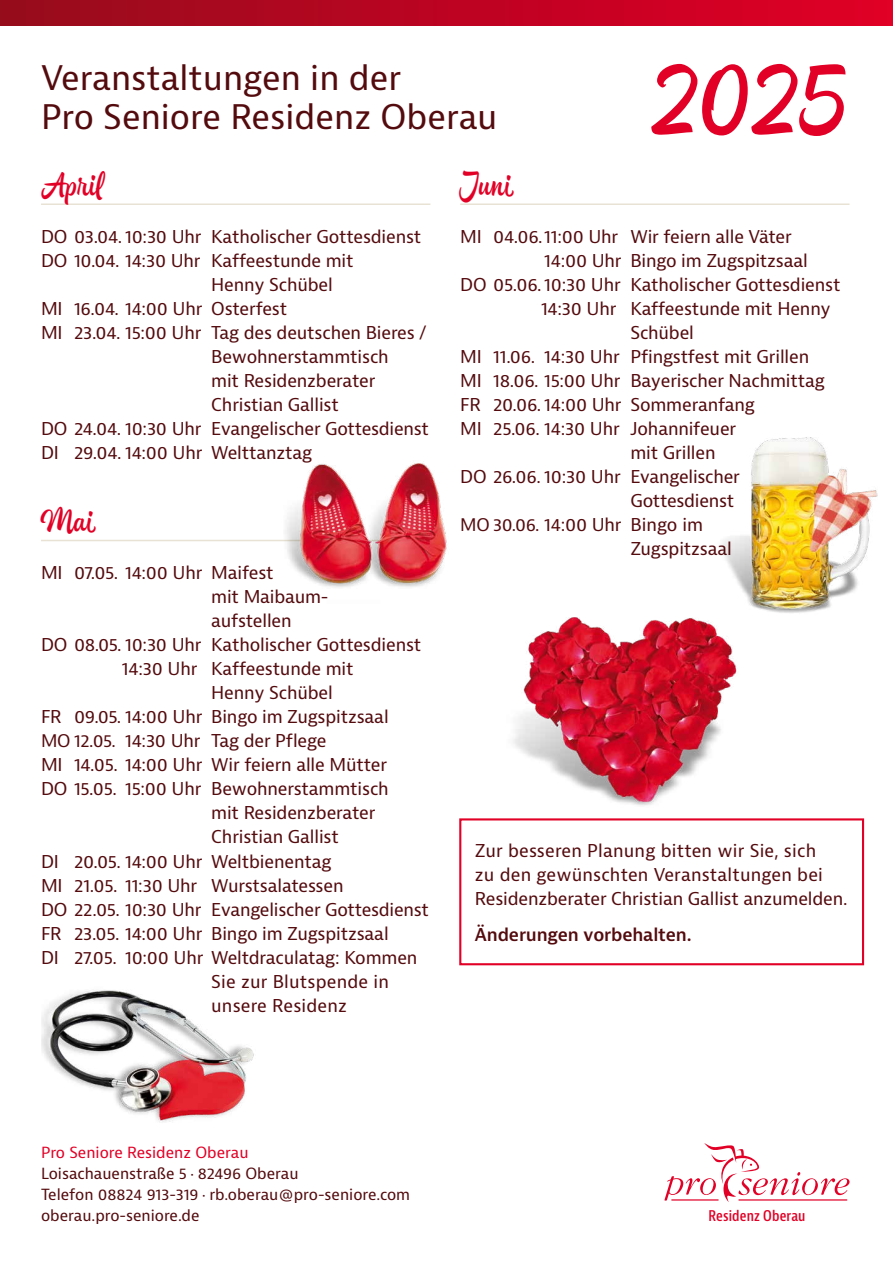
<style>
.page{position:relative;width:893px;height:1263px;background:#fff}
.page>*{position:absolute;margin:0;border:0;box-sizing:border-box;transform-origin:0 0}
.t1{font:108px "Hollie Script Pro";color:#e20026}
.t2{font:33px/39.6px "Bernina Sans";color:#540b0e}
.t3{font:33px "Hollie Script Pro";color:#e20026}
.t4{font:17.25px/24px "Bernina Sans";letter-spacing:-.01em;color:#540b0e}
.t5{font:17.25px "Bernina Sans";letter-spacing:.01em;color:#540b0e}
.t6{font:600 17.25px "Bernina Sans";letter-spacing:-.01em;color:#540b0e}
.t7{font:15px/21px "Bernina Sans";color:#540b0e}
.t8{font:15px "Bernina Sans";color:#e20026}
.t9{font:600 condensed 14.4px "Bernina Sans";letter-spacing:.01em;color:#e20026}
.s1{font-size:16.95px}
</style>
<div class="page">
<div style="left:0;top:0;width:893px;height:26px;background:linear-gradient(to right,#960c1c,#e10026)"></div>
<svg style="left:664px;top:1143px;width:185px;height:59px"></svg>
<hr style="left:41px;top:203px;width:389px;height:2px;background:#e7e2d3">
<hr style="left:41px;top:540px;width:389px;height:1px;background:#e7e2d3">
<hr style="left:460px;top:203px;width:389px;height:2px;background:#e7e2d3">
<img style="left:41px;top:990px;width:213px;height:132px">
<div style="left:459px;top:818px;width:405px;height:147px;border:2px solid #e20026"></div>
<img style="left:284px;top:463px;width:163px;height:125px">
<img style="left:459px;top:617px;width:289px;height:213px">
<img style="left:702px;top:437px;width:176px;height:188px">
<h2 class="t2" style="left:41px;top:58px;width:458px">Veranstaltungen in der<br>Pro Seniore Residenz Oberau</h2>
<h1 class="t1" style="left:650px;top:30px;width:201px">2025</h1>
<h2 class="t3" style="left:41px;top:164px;width:66px">April</h2>
<p class="t4" style="left:41px;top:225px;width:382px">DO 03.04. 10:30 Uhr Katholischer Gottesdienst</p>
<p class="t4" style="left:41px;top:249px;width:314px">DO 10.04. 14:30 Uhr Kaffeestunde mit</p>
<p class="t4" style="left:211px;top:273px;width:123px">Henny Schübel</p>
<p class="t4" style="left:41px;top:297px;width:248px">MI 16.04. 14:00 Uhr Osterfest</p>
<p class="t4" style="left:41px;top:321px;width:387px">MI 23.04. 15:00 Uhr Tag des deutschen Bieres /</p>
<p class="t4" style="left:211px;top:345px;width:179px">Bewohnerstammtisch</p>
<p class="t4" style="left:211px;top:369px;width:166px">mit Residenzberater</p>
<p class="t4" style="left:211px;top:393px;width:129px">Christian Gallist</p>
<p class="t4" style="left:41px;top:417px;width:389px">DO 24.04. 10:30 Uhr Evangelischer Gottesdienst</p>
<p class="t4" style="left:41px;top:441px;width:273px">DI 29.04. 14:00 Uhr Welttanztag</p>
<h2 class="t3" style="left:41px;top:500px;width:57px">Mai</h2>
<p class="t4" style="left:41px;top:561px;width:234px">MI 07.05. 14:00 Uhr Maifest</p>
<p class="t4" style="left:211px;top:585px;width:119px">mit Maibaum-</p>
<p class="t4" style="left:211px;top:609px;width:82px">aufstellen</p>
<p class="t4" style="left:41px;top:633px;width:382px">DO 08.05. 10:30 Uhr Katholischer Gottesdienst</p>
<p class="t4" style="left:122px;top:657px;width:233px">14:30 Uhr Kaffeestunde mit</p>
<p class="t4" style="left:211px;top:681px;width:123px">Henny Schübel</p>
<p class="t4" style="left:41px;top:705px;width:349px">FR 09.05. 14:00 Uhr Bingo im Zugspitzsaal</p>
<p class="t4" style="left:41px;top:729px;width:287px"><span class="s1">MO 12.05.</span> 14:30 Uhr Tag der Pflege</p>
<p class="t4" style="left:41px;top:753px;width:347px">MI 14.05. 14:00 Uhr Wir feiern alle Mütter</p>
<p class="t4" style="left:41px;top:777px;width:349px">DO 15.05. 15:00 Uhr Bewohnerstammtisch</p>
<p class="t4" style="left:211px;top:801px;width:166px">mit Residenzberater</p>
<p class="t4" style="left:211px;top:825px;width:129px">Christian Gallist</p>
<p class="t4" style="left:41px;top:849px;width:292px">DI 20.05. 14:00 Uhr Weltbienentag</p>
<p class="t4" style="left:41px;top:873px;width:304px">MI 21.05. 11:30 Uhr Wurstsalatessen</p>
<p class="t4" style="left:41px;top:897px;width:389px">DO 22.05. 10:30 Uhr Evangelischer Gottesdienst</p>
<p class="t4" style="left:41px;top:921px;width:349px">FR 23.05. 14:00 Uhr Bingo im Zugspitzsaal</p>
<p class="t4" style="left:41px;top:946px;width:378px">DI 27.05. 10:00 Uhr Weltdraculatag: Kommen</p>
<p class="t5" style="left:211px;top:970px;width:179px">Sie zur Blutspende in</p>
<p class="t5" style="left:211px;top:994px;width:137px">unsere Residenz</p>
<h2 class="t3" style="left:460px;top:164px;width:56px">Juni</h2>
<p class="t4" style="left:460px;top:225px;width:333px">MI 04.06.11:00 Uhr Wir feiern alle Väter</p>
<p class="t4" style="left:544px;top:249px;width:265px">14:00 Uhr Bingo im Zugspitzsaal</p>
<p class="t4" style="left:460px;top:273px;width:382px">DO 05.06. 10:30 Uhr Katholischer Gottesdienst</p>
<p class="t4" style="left:541px;top:297px;width:291px">14:30 Uhr Kaffeestunde mit Henny</p>
<p class="t4" style="left:630px;top:321px;width:65px">Schübel</p>
<p class="t4" style="left:460px;top:345px;width:351px">MI 11.06. 14:30 Uhr Pfingstfest mit Grillen</p>
<p class="t4" style="left:460px;top:369px;width:366px">MI 18.06. 15:00 Uhr Bayerischer Nachmittag</p>
<p class="t4" style="left:460px;top:393px;width:296px">FR 20.06. 14:00 Uhr Sommeranfang</p>
<p class="t4" style="left:460px;top:417px;width:278px">MI 25.06. 14:30 Uhr Johannifeuer</p>
<p class="t4" style="left:630px;top:441px;width:87px">mit Grillen</p>
<p class="t4" style="left:460px;top:465px;width:281px">DO 26.06. 10:30 Uhr Evangelischer</p>
<p class="t4" style="left:630px;top:489px;width:105px">Gottesdienst</p>
<p class="t4" style="left:460px;top:513px;width:244px"><span class="s1">MO 30.06.</span> 14:00 Uhr Bingo im</p>
<p class="t4" style="left:630px;top:537px;width:103px">Zugspitzsaal</p>
<p class="t4" style="left:475px;top:839px;width:374px">Zur besseren Planung bitten wir Sie, sich<br>zu den gewünschten Veranstaltungen bei<br>Residenzberater Christian Gallist anzumelden.</p>
<p class="t6" style="left:475px;top:923px;width:218px">Änderungen vorbehalten.</p>
<p class="t8" style="left:41px;top:1143px;width:209px">Pro Seniore Residenz Oberau</p>
<p class="t7" style="left:41px;top:1163px;width:371px">Loisachauenstraße 5 · 82496 Oberau<br>Telefon 08824 913-319 · rb.oberau@pro-seniore.com oberau.pro-seniore.de</p>
<p class="t9" style="left:708px;top:1207px;width:99px">Residenz Oberau</p>
</div>
